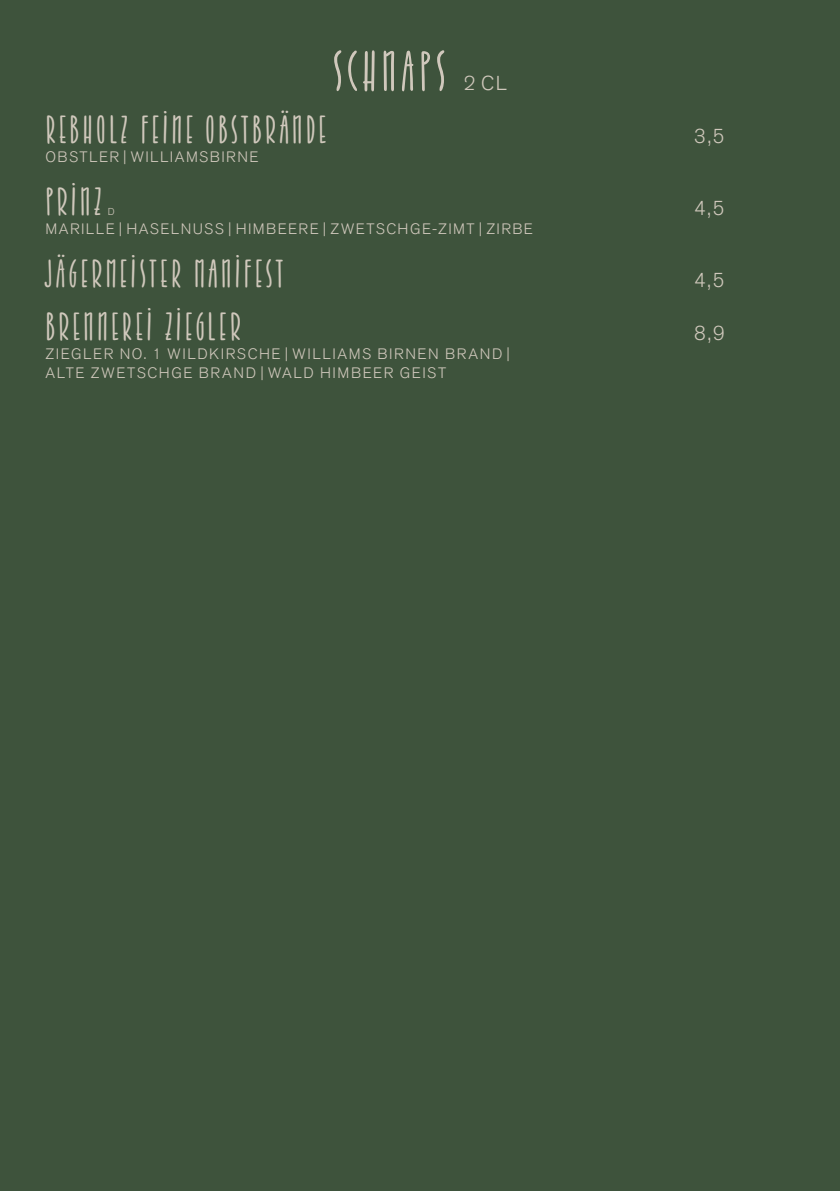
<style>
.page{position:relative;width:840px;height:1191px;background:#fff}
.page>*{position:absolute;margin:0;border:0;box-sizing:border-box;transform-origin:0 0}
.HL_30_31{font:60px "Jabana";letter-spacing:.08em;color:#d0c8bc}
.Getränke_22_26_5{font:42px "Jabana";letter-spacing:.08em;color:#d0c8bc}
.Getränke_22_26_5-2{font:300 20px "Akzidenz Grotesk BE";color:#d0c8bc}
.HL_30_31-2{font:300 20px "Akzidenz Grotesk BE";color:#d0c8bc}
.Getränke_22_26_5-3{font:300 15px/19px "Akzidenz Grotesk BE";letter-spacing:.1em;color:#d0c8bc}
.Getränke_22_26_5-4{font:300 10px "Akzidenz Grotesk BE";color:#d0c8bc}
</style>
<div class="page">
<div style="left:0;top:0;width:839px;height:1191px;background:#3e533c"></div>
<p class="Getränke_22_26_5" style="left:45px;top:104px;width:281px">REBHOLZ FEINE OBSTBRÄNDE</p>
<p class="HL_30_31" style="left:333px;top:35px;width:114px">SCHNAPS</p>
<p class="HL_30_31-2" style="left:463px;top:72px;width:45px">2CL</p>
<p class="Getränke_22_26_5-2" style="left:693px;top:125px;width:32px">3,5</p>
<p class="Getränke_22_26_5-3" style="left:45px;top:148px;width:214px">OBSTLER | WILLIAMSBIRNE</p>
<p class="Getränke_22_26_5" style="left:45px;top:176px;width:57px">PRINZ</p>
<p class="Getränke_22_26_5-4" style="left:108px;top:206px;width:8px">D</p>
<p class="Getränke_22_26_5-2" style="left:693px;top:197px;width:32px">4,5</p>
<p class="Getränke_22_26_5-3" style="left:45px;top:220px;width:489px">MARILLE | HASELNUSS | HIMBEERE | ZWETSCHGE-ZIMT | ZIRBE</p>
<p class="Getränke_22_26_5" style="left:45px;top:248px;width:239px">JÄGERMEISTER MANIFEST</p>
<p class="Getränke_22_26_5-2" style="left:693px;top:269px;width:32px">4,5</p>
<p class="Getränke_22_26_5" style="left:45px;top:301px;width:196px">BRENNEREI ZIEGLER</p>
<p class="Getränke_22_26_5-3" style="left:45px;top:345px;width:466px">ZIEGLER NO. 1 WILDKIRSCHE | WILLIAMS BIRNEN BRAND |<br>ALTE ZWETSCHGE BRAND | WALD HIMBEER GEIST</p>
<p class="Getränke_22_26_5-2" style="left:693px;top:322px;width:32px">8,9</p>
</div>
